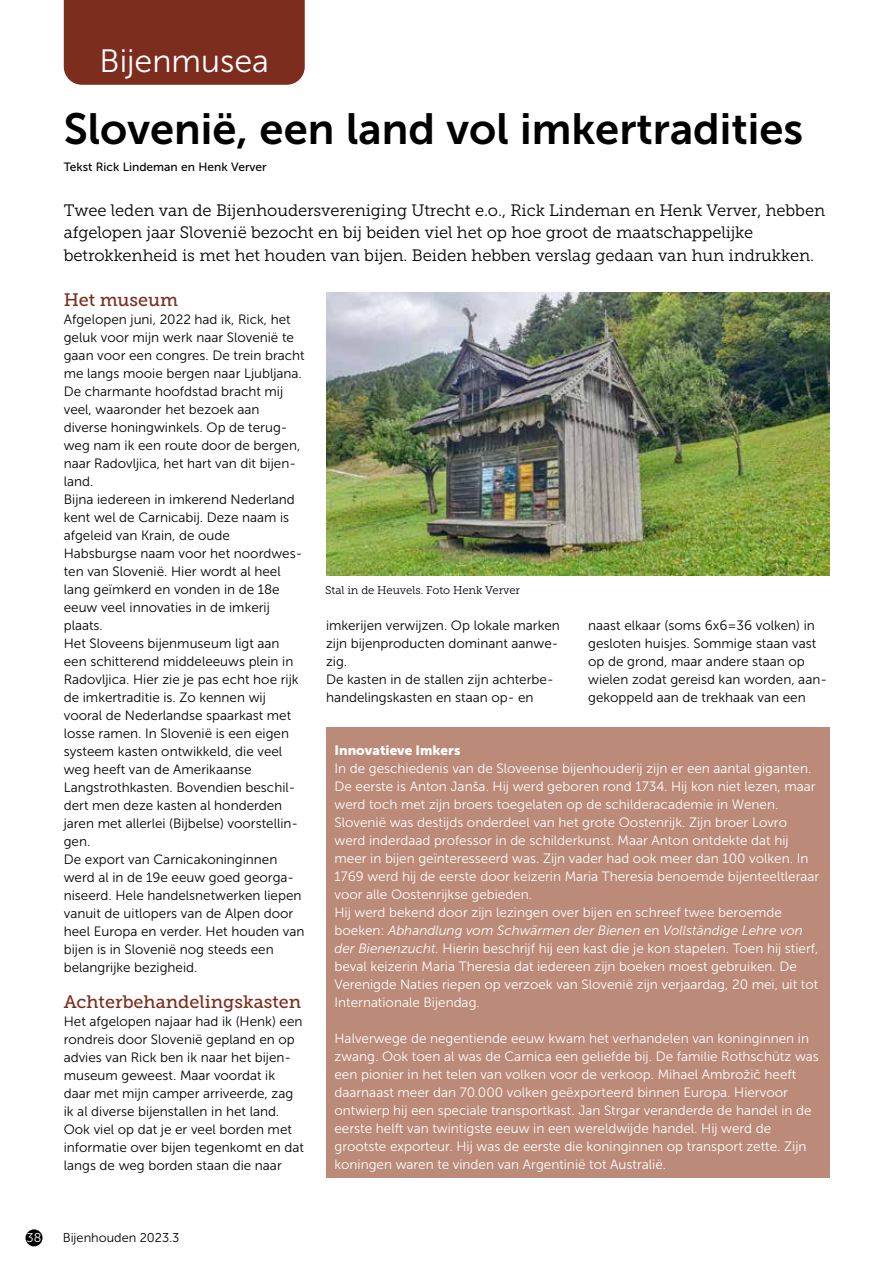
<style>
.page{position:relative;width:893px;height:1263px;background:#fff}
.page>*{position:absolute;margin:0;border:0;box-sizing:border-box;transform-origin:0 0}
.t1{font:43.5px "Museo Sans 700";color:#000}
.t2{font:32.25px "Museo Sans 300";color:#fff}
.t3{font:18px "Museo Slab 500";color:#7d2d1e}
.t4{font:16.5px/22.5px "Museo Slab 300";letter-spacing:-.005em;color:#000}
.t5{font:13.5px/18px "Museo Sans 300";color:#000}
.t6{font:13.5px/18px "Museo Sans 300";color:#fff}
.t7{font:13.5px "Museo Sans 900";color:#fff}
.t8{font:12.75px "Museo Sans 300";color:#000}
.t9{font:12.75px "Museo Sans 300";color:#fff}
.t10{font:12px "Museo Sans 500";color:#000}
.t11{font:11.25px "Museo Slab 300";color:#000}
.s1{font-style:italic}
</style>
<div class="page">
<div style="left:64px;top:0;width:241px;height:85px;background:#7d2d1e"></div>
<img style="left:326px;top:293px;width:503px;height:282px">
<div style="left:326px;top:727px;width:503px;height:451px;background:#bb8a79"></div>
<div style="left:26px;top:1229px;width:17px;height:17px;background:#000;border-radius:50%"></div>
<h2 class="t2" style="left:100px;top:44px;width:171px">Bijenmusea</h2>
<h1 class="t1" style="left:64px;top:105px;width:741px">Slovenië, een land vol imkertradities</h1>
<p class="t10" style="left:64px;top:160px;width:204px">Tekst Rick Lindeman en Henk Verver</p>
<p class="t4" style="left:64px;top:199px;width:763px">Twee leden van de Bijenhoudersvereniging Utrecht e.o., Rick Lindeman en Henk Verver, hebben afgelopen jaar Slovenië bezocht en bij beiden viel het op hoe groot de maatschappelijke betrokkenheid is met het houden van bijen. Beiden hebben verslag gedaan van hun indrukken.</p>
<h3 class="t3" style="left:64px;top:290px;width:116px">Het museum</h3>
<p class="t5" style="left:64px;top:310px;width:242px">Afgelopen juni, 2022 had ik, Rick, het geluk voor mijn werk naar Slovenië te gaan voor een congres. De trein bracht me langs mooie bergen naar Ljubljana.<br>De charmante hoofdstad bracht mij veel, waaronder het bezoek aan diverse honingwinkels. Op de terug&shy;weg nam ik een route door de bergen, naar Radovljica, het hart van dit bijen&shy;land.<br>Bijna iedereen in imkerend Nederland kent wel de Carnicabij. Deze naam is afgeleid van Krain, de oude Habsburgse naam voor het noordwes&shy;ten van Slovenië. Hier wordt al heel lang geïmkerd en vonden in de 18e eeuw veel innovaties in de imkerij plaats.<br>Het Sloveens bijenmuseum ligt aan een schitterend middeleeuws plein in Radovljica. Hier zie je pas echt hoe rijk de imkertraditie is. Zo kennen wij vooral de Nederlandse spaarkast met losse ramen. In Slovenië is een eigen systeem kasten ontwikkeld, die veel weg heeft van de Amerikaanse Langstrothkasten. Bovendien beschil&shy;dert men deze kasten al honderden jaren met allerlei (Bijbelse) voorstellin&shy;gen.<br>De export van Carnicakoninginnen werd al in de 19e eeuw goed georga&shy;niseerd. Hele handelsnetwerken liepen vanuit de uitlopers van de Alpen door heel Europa en verder. Het houden van bijen is in Slovenië nog steeds een belangrijke bezigheid.</p>
<h3 class="t3" style="left:64px;top:992px;width:239px">Achterbehandelingskasten</h3>
<p class="t5" style="left:64px;top:1012px;width:242px">Het afgelopen najaar had ik (Henk) een rondreis door Slovenië gepland en op advies van Rick ben ik naar het bijen&shy;museum geweest. Maar voordat ik daar met mijn camper arriveerde, zag ik al diverse bijenstallen in het land.<br>Ook viel op dat je er veel borden met informatie over bijen tegenkomt en dat langs de weg borden staan die naar</p>
<p class="t11" style="left:325px;top:584px;width:196px">Stal in de Heuvels. Foto Henk Verver</p>
<p class="t5" style="left:326px;top:616px;width:235px">imkerijen verwijzen. Op lokale marken zijn bijenproducten dominant aanwe&shy;zig.<br>De kasten in de stallen zijn achterbe&shy;handelingskasten en staan op- en</p>
<p class="t5" style="left:588px;top:616px;width:240px">naast elkaar (soms 6x6=36 volken) in gesloten huisjes. Sommige staan vast op de grond, maar andere staan op wielen zodat gereisd kan worden, aan&shy;gekoppeld aan de trekhaak van een</p>
<p class="t7" style="left:334px;top:743px;width:127px">Innovatieve Imkers</p>
<p class="t6" style="left:334px;top:760px;width:486px">In de geschiedenis van de Sloveense bijenhouderij zijn er een aantal giganten.<br>De eerste is Anton Janša. Hij werd geboren rond 1734. Hij kon niet lezen, maar werd toch met zijn broers toegelaten op de schilderacademie in Wenen.<br>Slovenië was destijds onderdeel van het grote Oostenrijk. Zijn broer Lovro werd inderdaad professor in de schilderkunst. Maar Anton ontdekte dat hij meer in bijen geïnteresseerd was. Zijn vader had ook meer dan 100 volken. In 1769 werd hij de eerste door keizerin Maria Theresia benoemde bijenteeltleraar voor alle Oostenrijkse gebieden.<br>Hij werd bekend door zijn lezingen over bijen en schreef twee beroemde boeken: <span class="s1">Abhandlung vom Schwärmen der Bienen</span> en <span class="s1">Vollständige Lehre von der Bienenzucht.</span> Hierin beschrijf hij een kast die je kon stapelen. Toen hij stierf, beval keizerin Maria Theresia dat iedereen zijn boeken moest gebruiken. De Verenigde Naties riepen op verzoek van Slovenië zijn verjaardag, 20 mei, uit tot Internationale Bijendag.</p>
<p class="t6" style="left:334px;top:1030px;width:486px">Halverwege de negentiende eeuw kwam het verhandelen van koninginnen in zwang. Ook toen al was de Carnica een geliefde bij. De familie Rothschütz was een pionier in het telen van volken voor de verkoop. Mihael Ambrožič heeft daarnaast meer dan 70.000 volken geëxporteerd binnen Europa. Hiervoor ontwierp hij een speciale transportkast. Jan Strgar veranderde de handel in de eerste helft van twintigste eeuw in een wereldwijde handel. Hij werd de grootste exporteur. Hij was de eerste die koninginnen op transport zette. Zijn koningen waren te vinden van Argentinië tot Australië.</p>
<p class="t9" style="left:27px;top:1231px;width:16px">38</p>
<p class="t8" style="left:63px;top:1231px;width:118px">Bijenhouden 2023.3</p>
</div>
